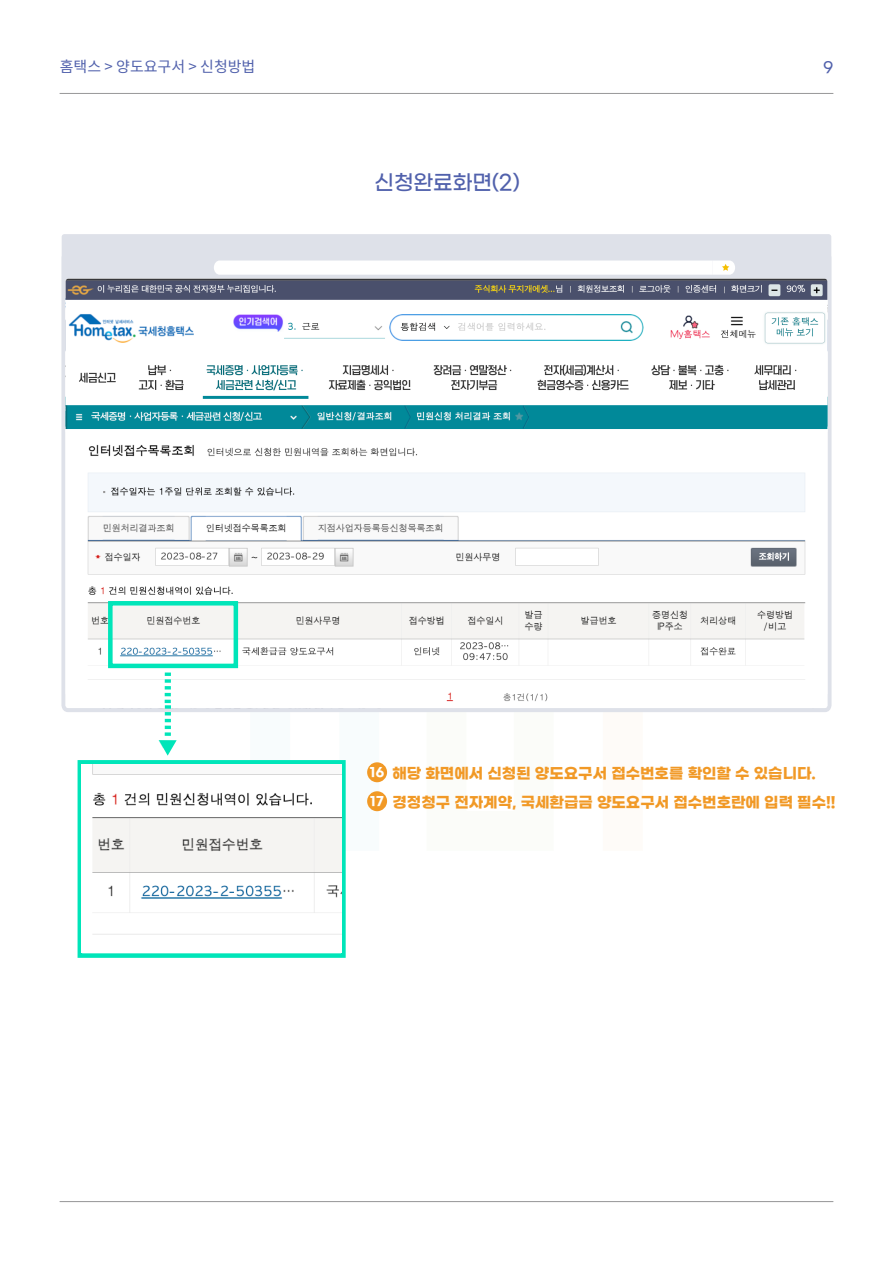
<style>
.page{position:relative;width:893px;height:1263px;background:#fff}
.page>*{position:absolute;margin:0;border:0;box-sizing:border-box;transform-origin:0 0}
.t1{font:500 21px "Gmarket Sans";color:#5161ac}
.t2{font:700 15px/29px "Gmarket Sans";color:#f19926}
.t3{font:15px "Noto Sans CJ Kkr";color:#5161ac}
.t4{font:500 15px "Gmarket Sans";color:#5161ac}
.s1{font-size:12.45px;color:#fff}
</style>
<div class="page">
<hr style="left:60px;top:93px;width:773px;height:1px;background:#99999a">
<hr style="left:60px;top:1201px;width:773px;height:1px;background:#99999a">
<div style="left:62px;top:234px;width:769px;height:474px;background:#dee1e9;border-radius:3px"></div>
<svg style="left:62px;top:278px;width:769px;height:434px"></svg>
<svg style="left:214px;top:260px;width:521px;height:15px;background:#fcfcfc"></svg>
<img style="left:66px;top:432px;width:761px;height:276px">
<img style="left:66px;top:279px;width:761px;height:153px">
<div style="left:108px;top:601px;width:130px;height:67px;border:4px solid #00e5b9"></div>
<svg style="left:78px;top:760px;width:268px;height:198px;background:#24e8c2"></svg>
<img style="left:82px;top:764px;width:259px;height:189px">
<svg style="left:159px;top:672px;width:18px;height:84px"></svg>
<div style="left:367px;top:762px;width:20px;height:20px;background:#f19926;border-radius:50%"></div>
<div style="left:367px;top:791px;width:20px;height:20px;background:#f19926;border-radius:50%"></div>
<p class="t3" style="left:60px;top:58px;width:197px">홈택스 &gt; 양도요구서 &gt; 신청방법</p>
<p class="t4" style="left:823px;top:59px;width:11px">9</p>
<h1 class="t1" style="left:374px;top:171px;width:147px">신청완료화면(2)</h1>
<p class="t2" style="left:370px;top:759px;width:467px"><span class="s1">16</span> 해당 화면에서 신청된 양도요구서 접수번호를 확인할 수 있습니다.<br><span class="s1">17</span> 경정청구 전자계약, 국세환급금 양도요구서 접수번호란에 입력 필수!!</p>
</div>
